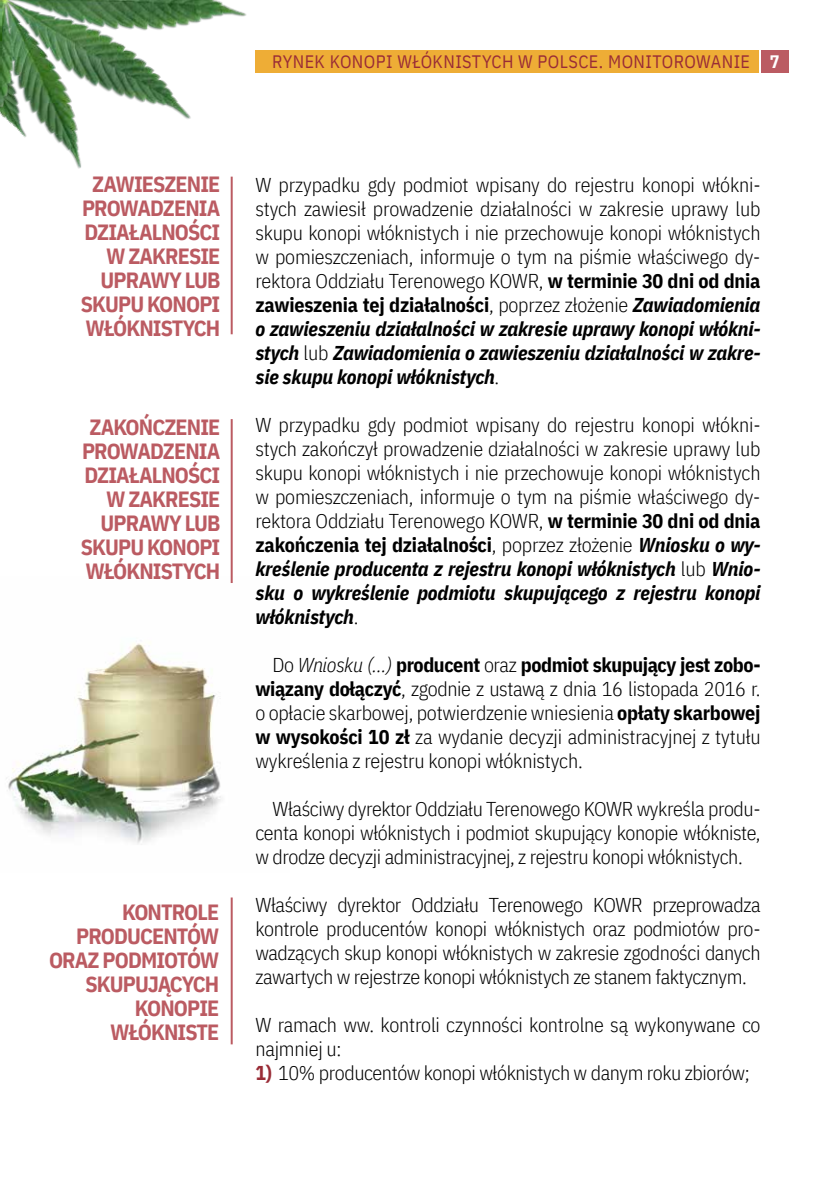
<style>
.page{position:relative;width:840px;height:1191px;background:#fff}
.page>*{position:absolute;margin:0;border:0;box-sizing:border-box;transform-origin:0 0}
.t1{font:700 22px/24px "IBM Plex Sans Cond";letter-spacing:-.04em;color:#bb5b62;text-align:right}
.t2{font:300 20px/24px "IBM Plex Sans Cond";letter-spacing:-.015em;color:#000;text-align:justify}
.t3{font:18px "IBM Plex Sans Cond";letter-spacing:.025em;color:#992c36}
.s1{font-weight:700;color:#fff}
.s2{font-weight:700}
.s3{font-weight:700;font-style:italic}
.s4{font-style:italic}
.s5{font-weight:700;color:#992c36}
</style>
<div class="page">
<img style="left:6px;top:576px;width:227px;height:269px">
<hr style="left:230px;top:177px;width:2px;height:157px;background:#bb5b62">
<hr style="left:230px;top:419px;width:2px;height:164px;background:#bb5b62">
<hr style="left:230px;top:897px;width:2px;height:147px;background:#bb5b62">
<img style="left:0;top:0;width:247px;height:187px">
<div style="left:255px;top:50px;width:503px;height:23px;background:#eead36"></div>
<div style="left:760px;top:50px;width:28px;height:23px;background:#bb5b62"></div>
<p class="t3" style="left:272px;top:48px;width:508px">RYNEK KONOPI WŁÓKNISTYCH W POLSCE. MONITOROWANIE <span class="s1">7</span></p>
<p class="t1" style="left:81px;top:170px;width:141px">ZAWIESZENIE<br>PROWADZENIA<br>DZIAŁALNOŚCI<br>W ZAKRESIE<br>UPRAWY LUB<br>SKUPU KONOPI<br>WŁÓKNISTYCH</p>
<p class="t1" style="left:81px;top:413px;width:141px">ZAKOŃCZENIE<br>PROWADZENIA<br>DZIAŁALNOŚCI<br>W ZAKRESIE<br>UPRAWY LUB<br>SKUPU KONOPI<br>WŁÓKNISTYCH</p>
<p class="t1" style="left:49px;top:898px;width:172px">KONTROLE<br>PRODUCENTÓW<br>ORAZ PODMIOTÓW<br>SKUPUJĄCYCH<br>KONOPIE<br>WŁÓKNISTE</p>
<p class="t2" style="left:255px;top:171px;width:506px">W przypadku gdy podmiot wpisany do rejestru konopi włókni&shy;stych zawiesił prowadzenie działalności w zakresie uprawy lub skupu konopi włóknistych i nie przechowuje konopi włóknistych w pomieszczeniach, informuje o tym na piśmie właściwego dy&shy;rektora Oddziału Terenowego KOWR, <span class="s2">w terminie 30 dni od dnia zawieszenia tej działalności</span>, poprzez złożenie <span class="s3">Zawiadomienia o zawieszeniu działalności w zakresie uprawy konopi włókni&shy;stych</span> lub <span class="s3">Zawiadomienia o zawieszeniu działalności w zakre&shy;sie skupu konopi włóknistych</span>.</p>
<p class="t2" style="left:255px;top:411px;width:506px">W przypadku gdy podmiot wpisany do rejestru konopi włókni&shy;stych zakończył prowadzenie działalności w zakresie uprawy lub skupu konopi włóknistych i nie przechowuje konopi włóknistych w pomieszczeniach, informuje o tym na piśmie właściwego dy&shy;rektora Oddziału Terenowego KOWR, <span class="s2">w terminie 30 dni od dnia zakończenia tej działalności</span>, poprzez złożenie <span class="s3">Wniosku o wy&shy;kreślenie producenta z rejestru konopi włóknistych</span> lub <span class="s3">Wnio&shy;sku o wykreślenie podmiotu skupującego z rejestru konopi włóknistych</span>.</p>
<p class="t2" style="left:255px;top:651px;width:506px;text-indent:17px">Do <span class="s4">Wniosku (…)</span> <span class="s2">producent</span> oraz <span class="s2">podmiot skupujący jest zobo&shy;wiązany dołączyć</span>, zgodnie z ustawą z dnia 16 listopada 2016 r. o opłacie skarbowej, potwierdzenie wniesienia <span class="s2">opłaty skarbowej w wysokości 10 zł</span> za wydanie decyzji administracyjnej z tytułu wykreślenia z rejestru konopi włóknistych.</p>
<p class="t2" style="left:255px;top:795px;width:506px;text-indent:17px">Właściwy dyrektor Oddziału Terenowego KOWR wykreśla produ&shy;centa konopi włóknistych i podmiot skupujący konopie włókniste, w drodze decyzji administracyjnej, z rejestru konopi włóknistych.</p>
<p class="t2" style="left:255px;top:891px;width:506px">Właściwy dyrektor Oddziału Terenowego KOWR przeprowadza kontrole producentów konopi włóknistych oraz podmiotów pro&shy;wadzących skup konopi włóknistych w zakresie zgodności danych zawartych w rejestrze konopi włóknistych ze stanem faktycznym.</p>
<p class="t2" style="left:255px;top:1011px;width:506px">W ramach ww. kontroli czynności kontrolne są wykonywane co najmniej u:</p>
<p class="t2" style="left:255px;top:1059px;width:495px"><span class="s5">1)</span> 10% producentów konopi włóknistych w danym roku zbiorów;</p>
</div>
